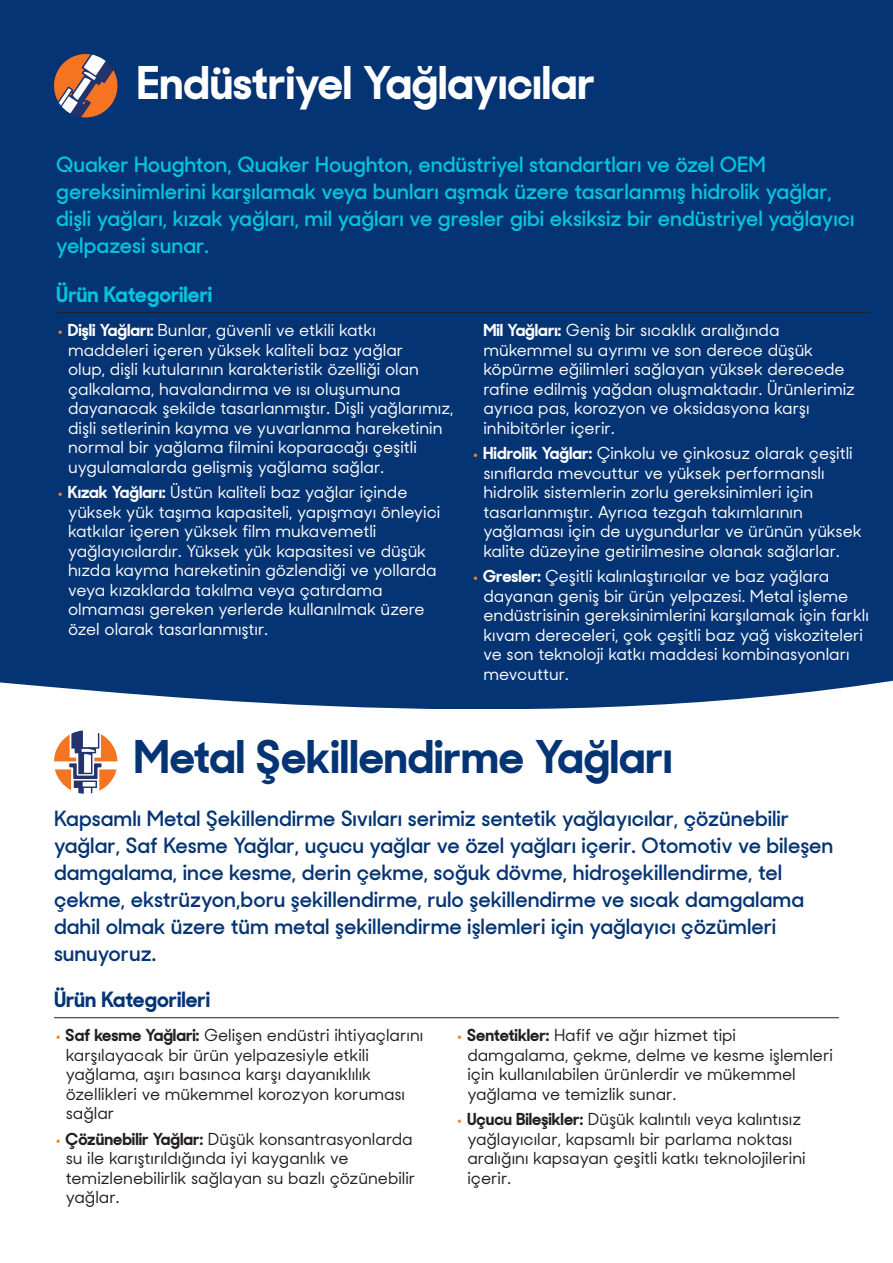
<style>
.page{position:relative;width:893px;height:1263px;background:#fff}
.page>*{position:absolute;margin:0;border:0;box-sizing:border-box;transform-origin:0 0}
.t1{font:700 45px "Sharp Sans Display No 2";color:#053474}
.t2{font:700 45px "Sharp Sans Display No 2";color:#fff}
.t3{font:600 21px/27px "Sharp Sans Display No 2";color:#053474}
.t4{font:600 21px/27px "Sharp Sans Display No 2";color:#05c3de}
.t5{font:700 21px "Sharp Sans Display No 2";color:#05c3de}
.t6{font:700 21px "Sharp Sans Display No 2";color:#053474}
.t7{font:500 16.5px/19.5px "Sharp Sans Display No 2";color:#fff}
.t8{font:500 16.5px/19.5px "Sharp Sans Display No 2";color:#231f20}
.s1{font-weight:400;font-size:27px;color:#f58529}
.s2{font-weight:700}
</style>
<div class="page">
<div style="left:0;top:0;width:893px;height:708px;background:#053474"></div>
<svg style="left:0;top:680px;width:893px;height:29px"></svg>
<svg style="left:54px;top:54px;width:63px;height:63px"></svg>
<hr style="left:56px;top:312px;width:813px;height:1px;background:#231f20">
<svg style="left:54px;top:730px;width:63px;height:64px"></svg>
<hr style="left:54px;top:1017px;width:785px;height:1px;background:#231f20">
<h1 class="t2" style="left:137px;top:44px;width:460px">Endüstriyel Yağlayıcılar</h1>
<p class="t4" style="left:56px;top:148px;width:800px">Quaker Houghton, Quaker Houghton, endüstriyel standartları ve özel OEM gereksinimlerini karşılamak veya bunları aşmak üzere tasarlanmış hidrolik yağlar, dişli yağları, kızak yağları, mil yağları ve gresler gibi eksiksiz bir endüstriyel yağlayıcı yelpazesi sunar.</p>
<p class="t5" style="left:56px;top:276px;width:158px">Ürün Kategorileri</p>
<p class="t7" style="left:68px;top:319px;width:387px;text-indent:-12px"><span class="s1">•</span> <span class="s2">Dişli Yağları:</span> Bunlar, güvenli ve etkili katkı maddeleri içeren yüksek kaliteli baz yağlar<br>olup, dişli kutularının karakteristik özelliği olan çalkalama, havalandırma ve ısı oluşumuna dayanacak şekilde tasarlanmıştır. Dişli yağlarımız, dişli setlerinin kayma ve yuvarlanma hareketinin normal bir yağlama filmini koparacağı çeşitli uygulamalarda gelişmiş yağlama sağlar.</p>
<p class="t7" style="left:68px;top:481px;width:374px;text-indent:-12px"><span class="s1">•</span> <span class="s2">Kızak Yağları:</span> Üstün kaliteli baz yağlar içinde yüksek yük taşıma kapasiteli, yapışmayı önleyici katkılar içeren yüksek film mukavemetli yağlayıcılardır. Yüksek yük kapasitesi ve düşük hızda kayma hareketinin gözlendiği ve yollarda veya kızaklarda takılma veya çatırdama olmaması gereken yerlerde kullanılmak üzere özel olarak tasarlanmıştır.</p>
<p class="t7" style="left:483px;top:319px;width:373px"><span class="s2">Mil Yağları:</span> Geniş bir sıcaklık aralığında mükemmel su ayrımı ve son derece düşük köpürme eğilimleri sağlayan yüksek derecede rafine edilmiş yağdan oluşmaktadır. Ürünlerimiz ayrıca pas, korozyon ve oksidasyona karşı inhibitörler içerir.</p>
<p class="t7" style="left:483px;top:442px;width:380px;text-indent:-12px"><span class="s1">•</span> <span class="s2">Hidrolik Yağlar:</span> Çinkolu ve çinkosuz olarak çeşitli sınıflarda mevcuttur ve yüksek performanslı hidrolik sistemlerin zorlu gereksinimleri için tasarlanmıştır. Ayrıca tezgah takımlarının yağlaması için de uygundurlar ve ürünün yüksek kalite düzeyine getirilmesine olanak sağlarlar.</p>
<p class="t7" style="left:483px;top:565px;width:387px;text-indent:-12px"><span class="s1">•</span> <span class="s2">Gresler:</span> Çeşitli kalınlaştırıcılar ve baz yağlara dayanan geniş bir ürün yelpazesi. Metal işleme endüstrisinin gereksinimlerini karşılamak için farklı kıvam dereceleri, çok çeşitli baz yağ viskoziteleri ve son teknoloji katkı maddesi kombinasyonları mevcuttur.</p>
<h1 class="t1" style="left:134px;top:718px;width:540px">Metal Şekillendirme Yağları</h1>
<p class="t3" style="left:54px;top:803px;width:781px">Kapsamlı Metal Şekillendirme Sıvıları serimiz sentetik yağlayıcılar, çözünebilir yağlar, Saf Kesme Yağlar, uçucu yağlar ve özel yağları içerir. Otomotiv ve bileşen damgalama, ince kesme, derin çekme, soğuk dövme, hidroşekillendirme, tel çekme, ekstrüzyon,boru şekillendirme, rulo şekillendirme ve sıcak damgalama dahil olmak üzere tüm metal şekillendirme işlemleri için yağlayıcı çözümleri sunuyoruz.</p>
<p class="t6" style="left:54px;top:981px;width:158px">Ürün Kategorileri</p>
<p class="t8" style="left:66px;top:1024px;width:359px;text-indent:-12px"><span class="s1">•</span> <span class="s2">Saf kesme Yağlari:</span> Gelişen endüstri ihtiyaçlarını karşılayacak bir ürün yelpazesiyle etkili yağlama, aşırı basınca karşı dayanıklılık özellikleri ve mükemmel korozyon koruması sağlar</p>
<p class="t8" style="left:66px;top:1127px;width:351px;text-indent:-12px"><span class="s1">•</span> <span class="s2">Çözünebilir Yağlar:</span> Düşük konsantrasyonlarda su ile karıştırıldığında iyi kayganlık ve temizlenebilirlik sağlayan su bazlı çözünebilir yağlar.</p>
<p class="t8" style="left:467px;top:1024px;width:367px;text-indent:-12px"><span class="s1">•</span> <span class="s2">Sentetikler:</span> Hafif ve ağır hizmet tipi damgalama, çekme, delme ve kesme işlemleri için kullanılabilen ürünlerdir ve mükemmel yağlama ve temizlik sunar.</p>
<p class="t8" style="left:467px;top:1108px;width:340px;text-indent:-12px"><span class="s1">•</span> <span class="s2">Uçucu Bileşikler:</span> Düşük kalıntılı veya kalıntısız yağlayıcılar, kapsamlı bir parlama noktası aralığını kapsayan çeşitli katkı teknolojilerini içerir.</p>
</div>
